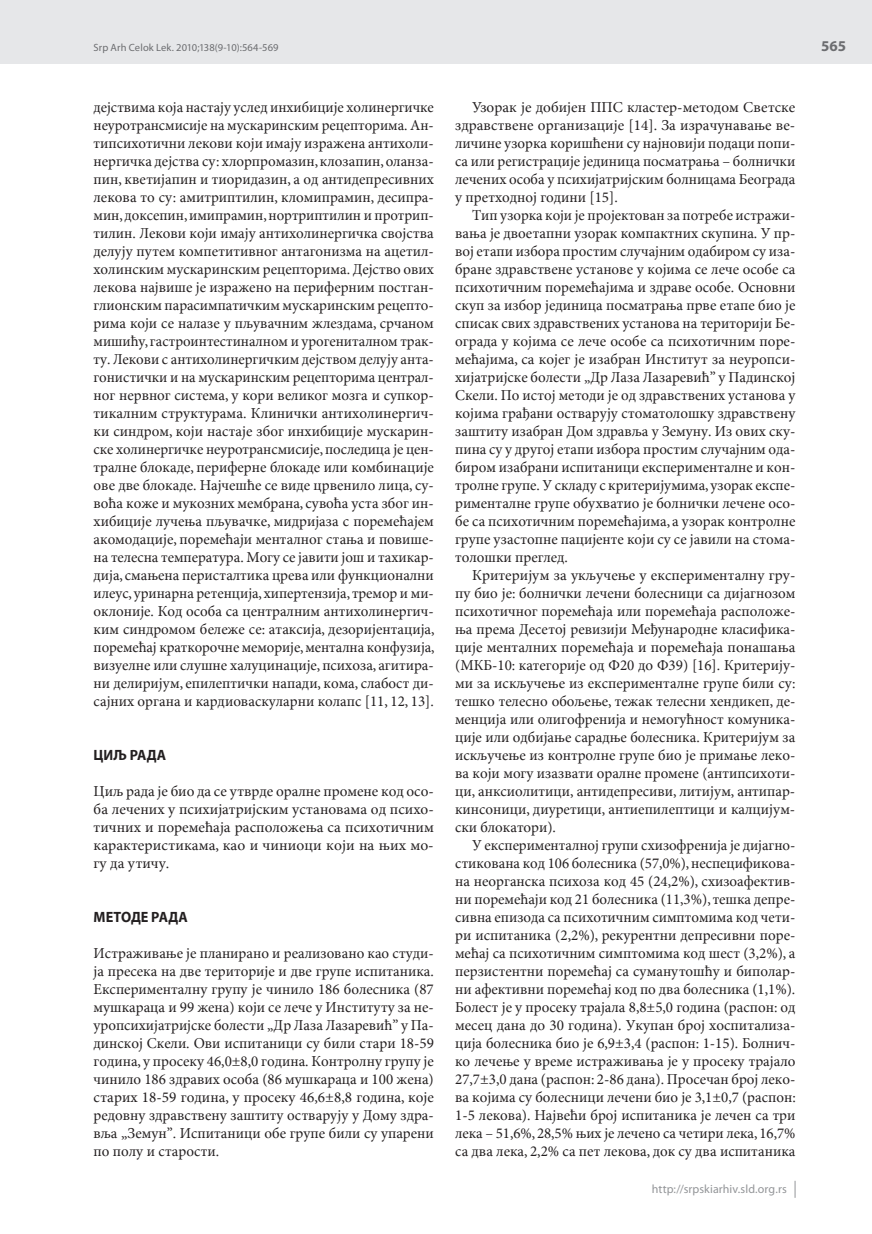
<style>
.page{position:relative;width:872px;height:1234px;background:#fff}
.page>*{position:absolute;margin:0;border:0;box-sizing:border-box;transform-origin:0 0}
.t1{font:15px/18px "Minion Pro Cyrilic";color:#231f20;text-align:justify}
.t2{font:700 15px "Myriad Pro Cyrilic";letter-spacing:.005em;color:#231f20;scale:.95 1}
.t3{font:700 15px "Myriad Pro";color:#6c6d70}
.t4{font:12px "Myriad Pro";letter-spacing:.005em;color:#939598}
.t5{font:10.5px "Myriad Pro";letter-spacing:.01em;color:#6c6d70}
</style>
<div class="page">
<div style="left:0;top:0;width:872px;height:64px;background:#e6e7e9"></div>
<svg style="left:794px;top:1181px;width:1px;height:16px"></svg>
<p class="t5" style="left:94px;top:41px;width:186px">Srp Arh Celok Lek. 2010;138(9-10):564-569</p>
<p class="t1" style="left:94px;top:98px;width:342px">dej-stvi-ma ko-ja na-sta-ju usled in-hi-bi-ci-je ho-li-ner-gič-ke ne-u-ro-tran-smi-si-je na mu-ska-rin-skim re-cep-to-ri-ma. An&shy;tip-si-ho-tič-ni le-ko-vi ko-ji ima-ju iz-ra-že-na an-ti-ho-li&shy;ner-gič-ka dej-stva su: hlor-pro-ma-zin, klo-za-pin,olan-za&shy;pin, kvetija-pin i ti-o-ri-da-zin, a od an-ti-de-pre-siv-nih le-ko-va to su: ami-trip-ti-lin, klo-mi-pra-min, de-si-pra&shy;min,dok-se-pin,imi-pra-min,nor-trip-ti-lin i pro-trip&shy;ti-lin. Le-ko-vi ko-ji ima-ju an-ti-ho-li-ner-gič-ka svoj-stva de-lu-ju pu-tem kom-pe-ti-tiv-nog an-ta-go-ni-zma na ace-til&shy;ho-lin-skim mu-ska-rin-skim re-cep-to-ri-ma. Dej-stvo ovih le-ko-va naj-vi-še je iz-ra-že-no na pe-ri-fer-nim post-gan&shy;gli-on-skim pa-ra-sim-pa-tič-kim mu-ska-rin-skim re-cep-to&shy;ri-ma ko-ji se na-la-ze u pqu-vač-nim žle-zda-ma, sr-ča-nom mi-ši-ću,ga-stro-in-te-sti-nal-nom i uro-ge-ni-tal-nom trak&shy;tu. Le-ko-vi s an-ti-ho-li-ner-gič-kim dej-stvom de-lu-ju an-ta&shy;go-ni-stič-ki i na mu-ska-rin-skim re-cep-to-ri-ma cen-tral&shy;nog ner-vnog si-ste-ma, u ko-ri ve-li-kog mo-zga i sup-kor&shy;ti-kal-nim struk-tu-ra-ma. Kli-nič-ki an-ti-ho-li-ner-gič&shy;ki sin-drom, ko-ji na-sta-je zbog in-hi-bi-ci-je mu-ska-rin&shy;ske ho-li-ner-gič-ke ne-u-ro-tran-smi-si-je,po-sle-di-ca je cen&shy;tral-ne blo-ka-de, pe-ri-fer-ne blo-ka-de ili kom-bi-na-ci-je ove dve blo-ka-de. Naj-če-šće se vi-de cr-ve-ni-lo li-ca, su&shy;vo-ća ko-že i mu-ko-znih mem-bra-na, su-vo-ća usta zbog in&shy;hi-bi-ci-je lu-če-wa pqu-vač-ke, mi-dri-ja-za s po-re-me-ća-jem ako-mo-da-ci-je, po-re-me-ća-ji men-tal-nog sta-wa i po-vi-še&shy;na te-le-sna tem-pe-ra-tu-ra. Mo-gu se ja-vi-ti još i ta-hi-kar&shy;di-ja, sma-we-na pe-ri-stal-ti-ka cre-va ili funk-ci-o-nal-ni ile-us, uri-nar-na re-ten-ci-ja, hi-per-ten-zi-ja, tre-mor i mi&shy;o-klo-ni-je. Kod oso-ba sa cen-tral-nim an-ti-ho-li-ner-gič&shy;kim sin-dro-mom be-le-že se: atak-si-ja, dez-o-ri-jen-ta-ci-ja, po-re-me-ćaj krat-ko-roč-ne me-mo-ri-je,men-tal-na kon-fu-zi-ja, vi-zu-el-ne ili slu-šne ha-lu-ci-na-ci-je,psi-ho-za, agi-ti-ra&shy;ni de-li-ri-jum, epi-lep-tič-ki na-pa-di, ko-ma, sla-bost di&shy;saj-nih or-ga-na i kar-di-o-va-sku-lar-ni ko-laps [11, 12, 13].</p>
<p class="t2" style="left:94px;top:746px;width:78px">CIQ RADA</p>
<p class="t1" style="left:94px;top:782px;width:342px">Ciq ra-da je bio da se utvr-de oral-ne pro-me-ne kod oso&shy;ba le-če-nih u psi-hi-ja-trij-skim usta-no-va-ma od psi-ho&shy;tič-nih i po-re-me-ća-ja ras-po-lo-že-wa sa psi-ho-tič-nim ka-rak-te-ri-sti-ka-ma, kao i či-ni-o-ci ko-ji na wih mo&shy;gu da uti-ču.</p>
<p class="t2" style="left:94px;top:908px;width:101px">METODE RADA</p>
<p class="t1" style="left:94px;top:944px;width:342px">Is-tra-ži-va-we je pla-ni-ra-no i re-a-li-zo-va-no kao stu-di&shy;ja pre-se-ka na dve te-ri-to-ri-je i dve gru-pe is-pi-ta-ni-ka.<br>Eks-pe-ri-men-tal-nu gru-pu je či-ni-lo 186 bo-le-sni-ka (87 mu-ška-ra-ca i 99 že-na) ko-ji se le-če u In-sti-tu-tu za ne&shy;u-rop-si-hi-ja-trij-ske bo-le-sti „Dr La-za La-za-re-vić” u Pa&shy;din-skoj Ske-li. Ovi is-pi-ta-ni-ci su bi-li sta-ri 18-59 go-di-na, u pro-se-ku 46,0±8,0 go-di-na. Kon-trol-nu gru-pu je či-ni-lo 186 zdra-vih oso-ba (86 mu-ška-ra-ca i 100 že-na) sta-rih 18-59 go-di-na, u pro-se-ku 46,6±8,8 go-di-na, ko-je re-dov-nu zdrav-stve-nu za-šti-tu ostva-ru-ju u Do-mu zdra&shy;vqa „Ze-mun”. Is-pi-ta-ni-ci obe gru-pe bi-li su upa-re-ni po po-lu i sta-ro-sti.</p>
<p class="t1" style="left:455px;top:98px;width:342px;text-indent:17px">Uzo-rak je do-bi-jen PPS kla-ster-me-to-dom Svet-ske zdrav-stve-ne or-ga-ni-za-ci-je [14]. Za iz-ra-ču-na-va-we ve&shy;li-či-ne uzor-ka ko-ri-šće-ni su naj-no-vi-ji po-da-ci po-pi&shy;sa ili re-gi-stra-ci-je je-di-ni-ca po-sma-tra-wa – bol-nič-ki le-če-nih oso-ba u psi-hi-ja-trij-skim bol-ni-ca-ma Be-o-gra-da u pret-hod-noj go-di-ni [15].</p>
<p class="t1" style="left:455px;top:206px;width:342px;text-indent:17px">Tip uzor-ka ko-ji je pro-jek-to-van za po-tre-be is-tra-ži&shy;va-wa je dvo-e-tap-ni uzo-rak kom-pakt-nih sku-pi-na. U pr&shy;voj eta-pi iz-bo-ra pro-stim slu-čaj-nim oda-bi-rom su iza&shy;bra-ne zdrav-stve-ne usta-no-ve u ko-ji-ma se le-če oso-be sa psi-ho-tič-nim po-re-me-ća-ji-ma i zdra-ve oso-be. Osnov-ni skup za iz-bor je-di-ni-ca po-sma-tra-wa pr-ve eta-pe bio je spi-sak svih zdrav-stve-nih usta-no-va na te-ri-to-ri-ji Be&shy;o-gra-da u ko-ji-ma se le-če oso-be sa psi-ho-tič-nim po-re&shy;me-ća-ji-ma, sa ko-jeg je iza-bran In-sti-tut za ne-u-rop-si&shy;hi-ja-trij-ske bo-le-sti „Dr La-za La-za-re-vić” u Pa-din-skoj Ske-li. Po is-toj me-to-di je od zdrav-stve-nih usta-no-va u ko-ji-ma gra-đa-ni ostva-ru-ju sto-ma-to-lo-šku zdrav-stve-nu za-šti-tu iza-bran Dom zdra-vqa u Ze-mu-nu. Iz ovih sku&shy;pi-na su u dru-goj eta-pi iz-bo-ra pro-stim slu-čaj-nim oda&shy;bi-rom iza-bra-ni is-pi-ta-ni-ci eks-pe-ri-men-tal-ne i kon&shy;trol-ne gru-pe. U skla-du s kri-te-ri-ju-mi-ma, uzo-rak eks-pe&shy;ri-men-tal-ne gru-pe ob-u-hva-tio je bol-nič-ki le-če-ne oso&shy;be sa psi-ho-tič-nim po-re-me-ća-ji-ma, a uzo-rak kon-trol-ne gru-pe uza-stop-ne pa-ci-jen-te ko-ji su se ja-vi-li na sto-ma&shy;to-lo-ški pre-gled.</p>
<p class="t1" style="left:455px;top:566px;width:342px;text-indent:17px">Kri-te-ri-jum za ukqu-če-we u eks-pe-ri-men-tal-nu gru&shy;pu bio je: bol-nič-ki le-če-ni bo-le-sni-ci sa di-jag-no-zom psi-ho-tič-nog po-re-me-ća-ja ili po-re-me-ća-ja ras-po-lo-že&shy;wa pre-ma De-se-toj re-vi-zi-ji Me-đu-na-rod-ne kla-si-fi-ka&shy;ci-je men-tal-nih po-re-me-ća-ja i po-re-me-ća-ja po-na-ša-wa (MKB-10: ka-te-go-ri-je od F20 do F39) [16]. Kri-te-ri-ju&shy;mi za is-kqu-če-we iz eks-pe-ri-men-tal-ne gru-pe bi-li su: te-ško te-le-sno obo-qe-we, te-žak te-le-sni hen-di-kep, de&shy;men-ci-ja ili oli-go-fre-ni-ja i ne-mo-guć-nost ko-mu-ni-ka&shy;ci-je ili od-bi-ja-we sa-rad-we bo-le-sni-ka. Kri-te-ri-jum za is-kqu-če-we iz kon-trol-ne gru-pe bio je pri-ma-we le-ko&shy;va ko-ji mo-gu iza-zva-ti oral-ne pro-me-ne (an-tip-si-ho-ti&shy;ci, ank-si-o-li-ti-ci, an-ti-de-pre-si-vi, li-ti-jum, an-ti-par&shy;kin-so-ni-ci, di-u-re-ti-ci, an-ti-e-pi-lep-ti-ci i kal-ci-jum&shy;ski blo-ka-to-ri).</p>
<p class="t1" style="left:455px;top:836px;width:342px;text-indent:17px">U eks-pe-ri-men-tal-noj gru-pi shi-zo-fre-ni-ja je di-jag-no&shy;sti-ko-va-na kod 106 bo-le-sni-ka (57,0%),ne-spe-ci-fi-ko-va&shy;na neo-r-gan-ska psi-ho-za kod 45 (24,2%), shi-zo-a-fek-tiv&shy;ni po-re-me-ća-ji kod 21 bo-le-sni-ka (11,3%), te-ška de-pre&shy;siv-na epi-zo-da sa psi-ho-tič-nim simp-to-mi-ma kod če-ti&shy;ri is-pi-ta-ni-ka (2,2%), re-ku-rent-ni de-pre-siv-ni po-re&shy;me-ćaj sa psi-ho-tič-nim simp-to-mi-ma kod šest (3,2%), a per-zi-stent-ni po-re-me-ćaj sa su-ma-nu-to-šću i bi-po-lar&shy;ni afek-tiv-ni po-re-me-ćaj kod po dva bo-le-sni-ka (1,1%).<br>Bo-lest je u pro-se-ku tra-ja-la 8,8±5,0 go-di-na (ras-pon: od me-sec da-na do 30 go-di-na). Uku-pan broj ho-spi-ta-li-za&shy;ci-ja bo-le-sni-ka bio je 6,9±3,4 (ras-pon: 1-15). Bol-nič&shy;ko le-če-we u vre-me is-tra-ži-va-wa je u pro-se-ku tra-ja-lo 27,7±3,0 da-na (ras-pon: 2-86 da-na). Pro-se-čan broj le-ko&shy;va ko-ji-ma su bo-le-sni-ci le-če-ni bio je 3,1±0,7 (ras-pon:<br>1-5 le-ko-va). Naj-ve-ći broj is-pi-ta-ni-ka je le-čen sa tri le-ka – 51,6%, 28,5% wih je le-če-no sa če-ti-ri le-ka, 16,7% sa dva le-ka, 2,2% sa pet le-ko-va, dok su dva is-pi-ta-ni-ka</p>
<p class="t4" style="left:651px;top:1181px;width:137px">http://srpskiarhiv.sld.org.rs</p>
<p class="t3" style="left:821px;top:36px;width:26px">565</p>
</div>
